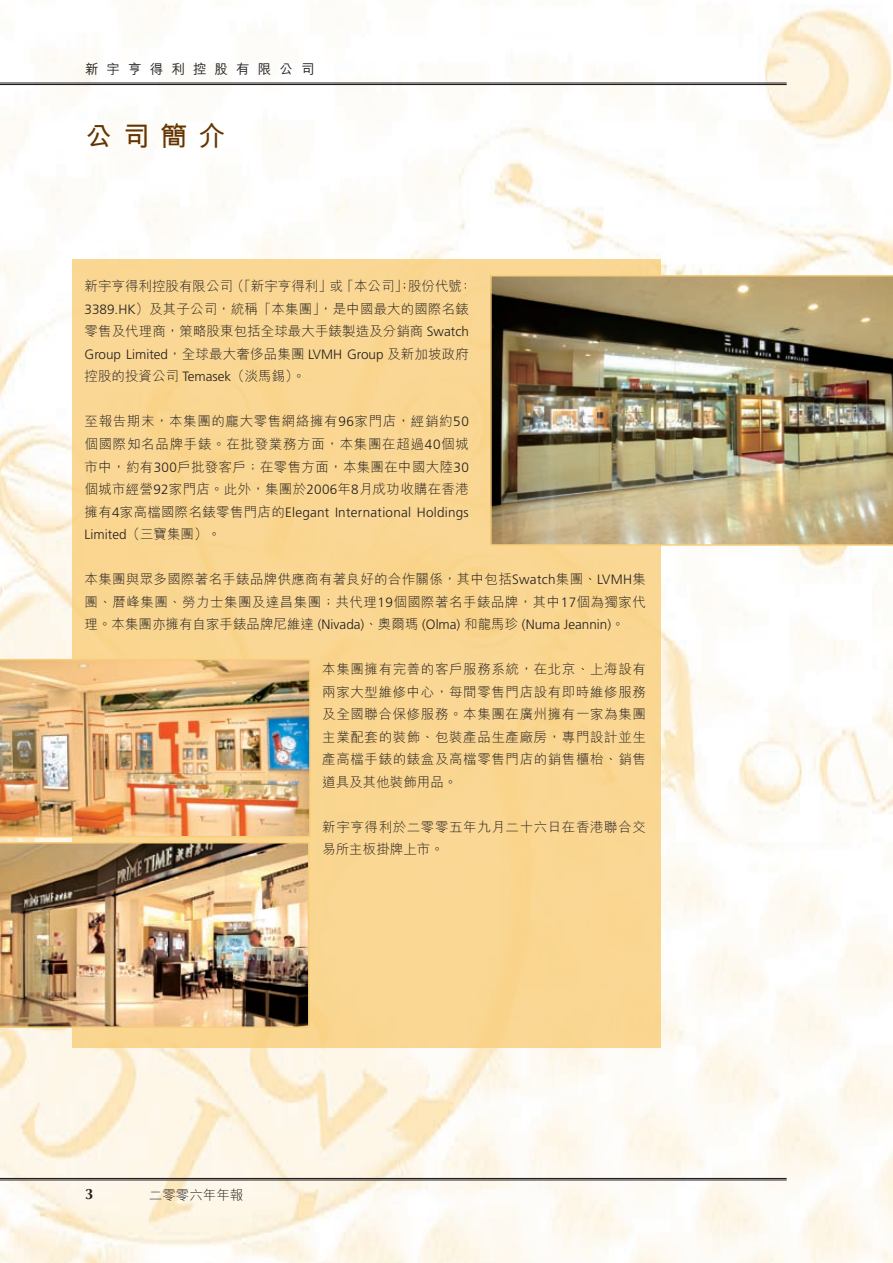
<style>
.page{position:relative;width:893px;height:1263px;background:#fff}
.page>*{position:absolute;margin:0;border:0;box-sizing:border-box;transform-origin:0 0}
.t1{font:700 27px "M Hei HK";color:#653500}
.t2{font:300 13.5px/22.5px "M Hei HK";letter-spacing:.02em;color:#231f20}
.t3{font:300 13.5px "Frutiger LT Std";color:#231f20}
.t4{font:300 13.5px/22.5px "Frutiger LT Std";letter-spacing:.02em;color:#231f20}
.t5{font:300 13.5px/22.5px "M Hei HK";letter-spacing:.045em;color:#231f20}
.t6{font:300 13.5px "M Hei HK";color:#231f20}
.t7{font:500 13.5px "M Hei HK";letter-spacing:.6em;color:#231f20}
.s1{font-family:"Frutiger LT Std"}
.s2{font-family:"M Hei HK"}
</style>
<div class="page">
<img style="left:0;top:5px;width:893px;height:1258px">
<hr style="left:0;top:84px;width:787px;height:1px;background:#231f20">
<hr style="left:0;top:83px;width:787px;height:1px;background:#231f20">
<hr style="left:0;top:1178px;width:787px;height:1px;background:#231f20">
<hr style="left:0;top:1180px;width:787px;height:1px;background:#231f20">
<div style="left:72px;top:259px;width:589px;height:789px;background:#fad792"></div>
<img style="left:0;top:842px;width:310px;height:186px">
<img style="left:0;top:659px;width:311px;height:178px">
<img style="left:490px;top:275px;width:403px;height:271px">
<svg style="left:86px;top:1189px;width:6px;height:10px"></svg>
<p class="t7" style="left:85px;top:59px;width:231px">新宇亨得利控股有限公司</p>
<h1 class="t1" style="left:85px;top:117px;width:142px">公司簡介</h1>
<p class="t2" style="left:85px;top:275px;width:389px">新宇亨得利控股有限公司（「新宇亨得利」或「本公司」；股份代號：<br><span class="s1">3389.HK</span>）及其子公司，統稱「本集團」，是中國最大的國際名錶零售及代理商，策略股東包括全球最大手錶製造及分銷商 <span class="s1">Swatch</span></p>
<p class="t3" style="left:85px;top:347px;width:386px">Group Limited<span class="s2">，全球最大奢侈品集團</span> LVMH Group <span class="s2">及新加坡政府</span></p>
<p class="t6" style="left:85px;top:367px;width:222px">控股的投資公司 <span class="s1">Temasek</span>（淡馬錫）。</p>
<p class="t2" style="left:85px;top:410px;width:386px;text-align:justify">至報告期末，本集團的龐大零售網絡擁有<span class="s1">96</span>家門店，經銷約<span class="s1">50</span>個國際知名品牌手錶。在批發業務方面，本集團在超過<span class="s1">40</span>個城市中，約有<span class="s1">300</span>戶批發客戶；在零售方面，本集團在中國大陸<span class="s1">30</span>個城市經營<span class="s1">92</span>家門店。此外，集團於<span class="s1">2006</span>年<span class="s1">8</span>月成功收購在香港</p>
<p class="t4" style="left:85px;top:501px;width:386px"><span class="s2">擁有</span>4<span class="s2">家高檔國際名錶零售門店的</span>Elegant International Holdings<br>Limited<span class="s2">（三寶集團）。</span></p>
<p class="t2" style="left:85px;top:567px;width:563px">本集團與眾多國際著名手錶品牌供應商有著良好的合作關係，其中包括<span class="s1">Swatch</span>集團、<span class="s1">LVMH</span>集團、曆峰集團、勞力士集團及達昌集團；共代理<span class="s1">19</span>個國際著名手錶品牌，其中<span class="s1">17</span>個為獨家代</p>
<p class="t3" style="left:85px;top:617px;width:542px"><span class="s2">理。本集團亦擁有自家手錶品牌尼維達</span> (Nivada)<span class="s2">、奧爾瑪</span> (Olma) <span class="s2">和龍馬珍</span> (Numa Jeannin)<span class="s2">。</span></p>
<p class="t2" style="left:322px;top:657px;width:325px;text-align:justify">本集團擁有完善的客戶服務系統，在北京、上海設有兩家大型維修中心，每間零售門店設有即時維修服務及全國聯合保修服務。本集團在廣州擁有一家為集團主業配套的裝飾、包裝產品生產廠房，專門設計並生產高檔手錶的錶盒及高檔零售門店的銷售櫃枱、銷售道具及其他裝飾用品。</p>
<p class="t5" style="left:322px;top:815px;width:325px">新宇亨得利於二零零五年九月二十六日在香港聯合交易所主板掛牌上市。</p>
<p class="t6" style="left:149px;top:1186px;width:96px">二零零六年年報</p>
</div>
